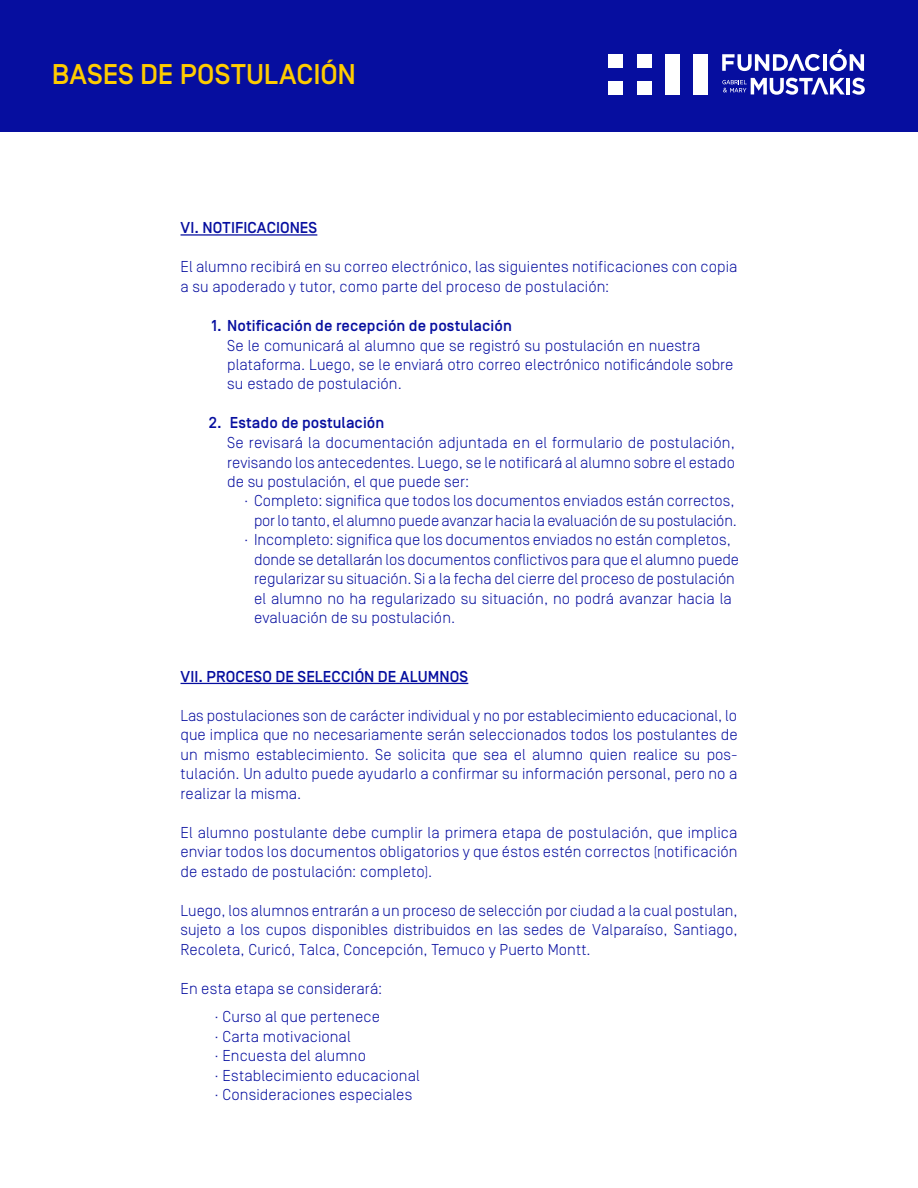
<style>
.page{position:relative;width:918px;height:1188px;background:#fff}
.page>*{position:absolute;margin:0;border:0;box-sizing:border-box;transform-origin:0 0}
.t1{font:500 28.5px "Simplon Norm";letter-spacing:-.005em;color:#fc0}
.t2{font:300 15.75px/19.5px "Simplon Norm";color:#060e9f;text-align:justify}
.t3{font:500 15.75px "Simplon Norm";letter-spacing:.005em;color:#060e9f}
</style>
<div class="page">
<hr style="left:181px;top:234px;width:136px;height:2px;background:#060e9f">
<hr style="left:181px;top:683px;width:287px;height:1px;background:#060e9f">
<div style="left:0;top:0;width:918px;height:131px;background:#060e9f"></div>
<div style="left:637px;top:81px;width:14px;height:14px;background:#fff"></div>
<div style="left:609px;top:81px;width:14px;height:14px;background:#fff"></div>
<div style="left:609px;top:54px;width:14px;height:14px;background:#fff"></div>
<div style="left:637px;top:54px;width:14px;height:14px;background:#fff"></div>
<div style="left:665px;top:54px;width:15px;height:41px;background:#fff"></div>
<div style="left:694px;top:54px;width:14px;height:41px;background:#fff"></div>
<hr style="left:823px;top:54px;width:4px;height:17px;background:#fff">
<svg style="left:830px;top:49px;width:34px;height:22px"></svg>
<svg style="left:722px;top:54px;width:98px;height:17px"></svg>
<hr style="left:847px;top:78px;width:3px;height:16px;background:#fff">
<svg style="left:852px;top:78px;width:13px;height:17px"></svg>
<svg style="left:722px;top:78px;width:123px;height:17px"></svg>
<h1 class="t1" style="left:52px;top:59px;width:306px">BASES DE POSTULACIÓN</h1>
<p class="t3" style="left:181px;top:220px;width:138px">VI. NOTIFICACIONES</p>
<p class="t2" style="left:181px;top:257px;width:558px">El alumno recibirá en su correo electrónico, las siguientes notificaciones con copia a su apoderado y tutor, como parte del proceso de postulación:</p>
<p class="t3" style="left:212px;top:317px;width:302px">1. Notificación de recepción de postulación</p>
<p class="t2" style="left:227px;top:336px;width:508px;text-align:left">Se le comunicará al alumno que se registró su postulación en nuestra plataforma. Luego, se le enviará otro correo electrónico notificándole sobre su estado de postulación.</p>
<p class="t3" style="left:209px;top:415px;width:177px">2. Estado de postulación</p>
<p class="t2" style="left:227px;top:434px;width:509px">Se revisará la documentación adjuntada en el formulario de postulación, revisando los antecedentes. Luego, se le notificará al alumno sobre el estado de su postulación, el que puede ser:</p>
<p class="t2" style="left:244px;top:491px;width:492px">· Completo: significa que todos los documentos enviados están correctos,</p>
<p class="t2" style="left:254px;top:511px;width:484px">por lo tanto, el alumno puede avanzar hacia la evaluación de su postulación.</p>
<p class="t2" style="left:244px;top:530px;width:488px">· Incompleto: significa que los documentos enviados no están completos,</p>
<p class="t2" style="left:254px;top:550px;width:487px">donde se detallarán los documentos conflictivos para que el alumno puede</p>
<p class="t2" style="left:254px;top:569px;width:482px">regularizar su situación. Si a la fecha del cierre del proceso de postulación</p>
<p class="t2" style="left:254px;top:589px;width:479px">el alumno no ha regularizado su situación, no podrá avanzar hacia la</p>
<p class="t2" style="left:254px;top:608px;width:203px">evaluación de su postulación.</p>
<p class="t3" style="left:181px;top:668px;width:289px">VII. PROCESO DE SELECCIÓN DE ALUMNOS</p>
<p class="t2" style="left:181px;top:706px;width:559px">Las postulaciones son de carácter individual y no por establecimiento educacional, lo que implica que no necesariamente serán seleccionados todos los postulantes de un mismo establecimiento. Se solicita que sea el alumno quien realice su pos&shy;tulación. Un adulto puede ayudarlo a confirmar su información personal, pero no a realizar la misma.</p>
<p class="t2" style="left:181px;top:823px;width:559px">El alumno postulante debe cumplir la primera etapa de postulación, que implica enviar todos los documentos obligatorios y que éstos estén correctos (notificación de estado de postulación: completo).</p>
<p class="t2" style="left:181px;top:901px;width:559px">Luego, los alumnos entrarán a un proceso de selección por ciudad a la cual postulan, sujeto a los cupos disponibles distribuidos en las sedes de Valparaíso, Santiago, Recoleta, Curicó, Talca, Concepción, Temuco y Puerto Montt.</p>
<p class="t2" style="left:181px;top:974px;width:203px;line-height:28.5px;text-align:right">En esta etapa se considerará: · Curso al que pertenece</p>
<p class="t2" style="left:215px;top:1027px;width:207px;text-align:left">· Carta motivacional<br>· Encuesta del alumno<br>· Establecimiento educacional · Consideraciones especiales</p>
</div>
